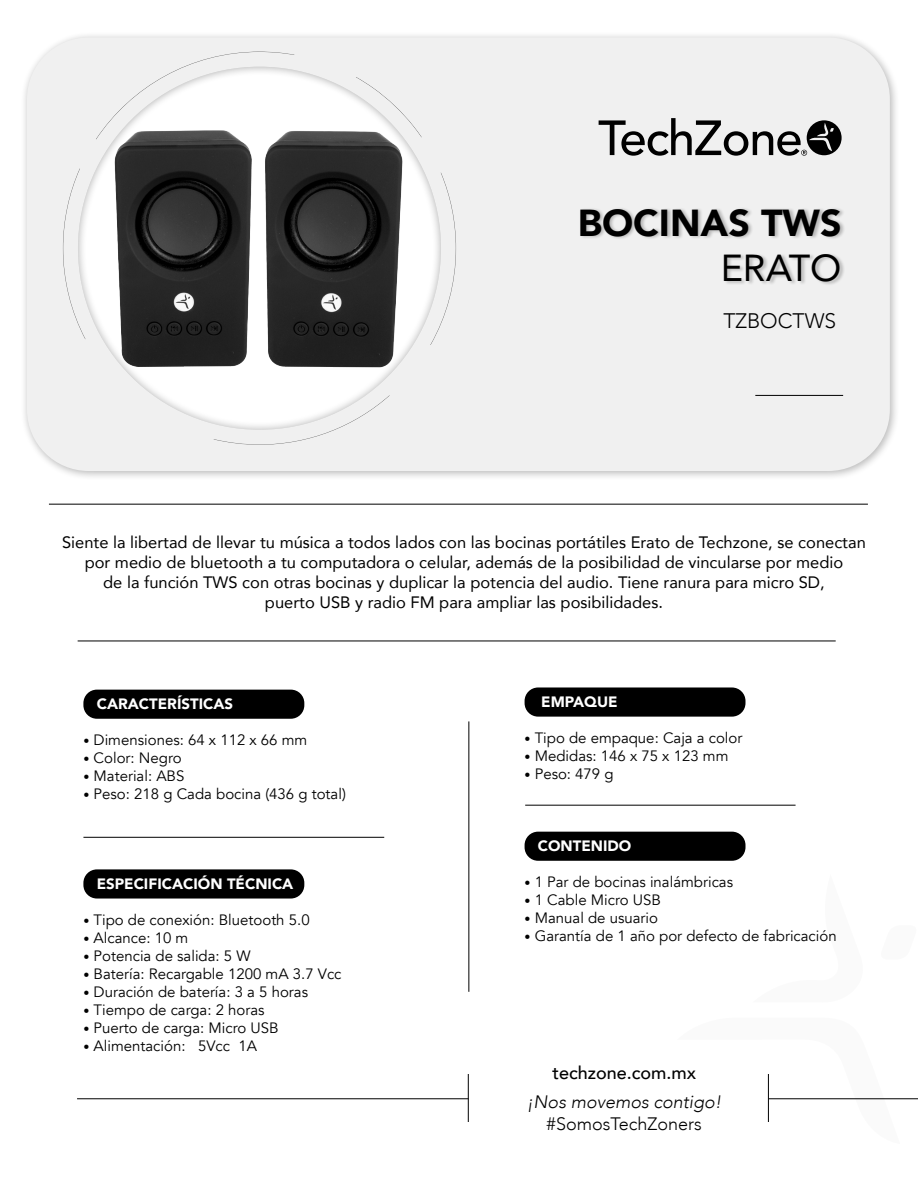
<style>
.page{position:relative;width:918px;height:1188px;background:#fff}
.page>*{position:absolute;margin:0;border:0;box-sizing:border-box;transform-origin:0 0}
.t1{font:900 37.5px "Avenir";color:#000}
.t2{font:37.5px "Avenir";color:#000}
.t3{font:300 21px "Avenir";color:#000}
.t4{font:italic 300 18px "Avenir";color:#000}
.t5{font:300 18px "Avenir";color:#000}
.t6{font:500 18px "Avenir";color:#000}
.t7{font:16.5px "Avenir";color:#000}
.t8{font:15px "Avenir";color:#000}
.t9{font:900 15px "Avenir";color:#fff}
.s1{font-size:12px}
</style>
<div class="page">
<div style="left:83px;top:869px;width:221px;height:30px;background:#000;border-radius:14px"></div>
<div style="left:83px;top:690px;width:221px;height:29px;background:#000;border-radius:14px"></div>
<div style="left:525px;top:687px;width:221px;height:30px;background:#000;border-radius:14px"></div>
<div style="left:525px;top:832px;width:221px;height:29px;background:#000;border-radius:14px"></div>
<div style="left:20px;top:31px;width:879px;height:450px;background:#000;opacity:.28"></div>
<div style="left:27px;top:38px;width:863px;height:433px;background:#f0f0f0;border-radius:62px"></div>
<svg style="left:599px;top:118px;width:243px;height:38px"></svg>
<hr style="left:468px;top:1074px;width:1px;height:48px;background:#000">
<div style="left:78px;top:66px;width:364px;height:365px;background:#000;opacity:.37"></div>
<div style="left:580px;top:207px;width:266px;height:79px;background:#000;opacity:.23"></div>
<hr style="left:77px;top:1099px;width:391px;height:1px;background:#000">
<hr style="left:525px;top:805px;width:271px;height:1px;background:#000">
<hr style="left:755px;top:395px;width:88px;height:1px;background:#000">
<hr style="left:83px;top:837px;width:301px;height:1px;background:#000">
<hr style="left:49px;top:504px;width:819px;height:1px;background:#000">
<hr style="left:78px;top:641px;width:758px;height:1px;background:#000">
<div style="left:213px;top:395px;width:178px;height:51px;background:#000;opacity:.37"></div>
<div style="left:96px;top:51px;width:199px;height:90px;background:#000;opacity:.37"></div>
<div style="left:354px;top:77px;width:69px;height:63px;background:#f0f0f0"></div>
<div style="left:429px;top:171px;width:28px;height:176px;background:#000;opacity:.37"></div>
<div style="left:63px;top:168px;width:25px;height:174px;background:#000;opacity:.37"></div>
<hr style="left:469px;top:721px;width:1px;height:271px;background:#000">
<svg style="left:767px;top:1074px;width:151px;height:48px"></svg>
<img style="left:108px;top:105px;width:301px;height:299px">
<p class="t1" style="left:578px;top:191px;width:265px">BOCINAS TWS</p>
<p class="t2" style="left:721px;top:238px;width:122px">ERATO</p>
<p class="t3" style="left:723px;top:308px;width:114px">TZBOCTWS</p>
<p class="t7" style="left:62px;top:529px;width:805px">Siente la libertad de llevar tu música a todos lados con las bocinas portátiles Erato de Techzone, se conectan</p>
<p class="t7" style="left:85px;top:549px;width:760px">por medio de bluetooth a tu computadora o celular, además de la posibilidad de vincularse por medio</p>
<p class="t7" style="left:103px;top:569px;width:723px">de la función TWS con otras bocinas y duplicar la potencia del audio. Tiene ranura para micro SD,</p>
<p class="t7" style="left:265px;top:589px;width:399px">puerto USB y radio FM para ampliar las posibilidades.</p>
<p class="t9" style="left:97px;top:691px;width:138px">CARACTERÍSTICAS</p>
<p class="t8" style="left:83px;top:731px;width:225px"><span class="s1">•</span> Dimensiones: 64 x 112 x 66 mm</p>
<p class="t8" style="left:83px;top:749px;width:100px"><span class="s1">•</span> Color: Negro</p>
<p class="t8" style="left:83px;top:767px;width:103px"><span class="s1">•</span> Material: ABS</p>
<p class="t8" style="left:83px;top:785px;width:264px"><span class="s1">•</span> Peso: 218 g Cada bocina (436 g total)</p>
<p class="t9" style="left:97px;top:871px;width:198px">ESPECIFICACIÓN TÉCNICA</p>
<p class="t8" style="left:83px;top:911px;width:228px"><span class="s1">•</span> Tipo de conexión: Bluetooth 5.0</p>
<p class="t8" style="left:83px;top:929px;width:106px"><span class="s1">•</span> Alcance: 10 m</p>
<p class="t8" style="left:83px;top:947px;width:169px"><span class="s1">•</span> Potencia de salida: 5 W</p>
<p class="t8" style="left:83px;top:965px;width:260px"><span class="s1">•</span> Batería: Recargable 1200 mA 3.7 Vcc</p>
<p class="t8" style="left:83px;top:983px;width:226px"><span class="s1">•</span> Duración de batería: 3 a 5 horas</p>
<p class="t8" style="left:83px;top:1001px;width:183px"><span class="s1">•</span> Tiempo de carga: 2 horas</p>
<p class="t8" style="left:83px;top:1019px;width:197px"><span class="s1">•</span> Puerto de carga: Micro USB</p>
<p class="t8" style="left:83px;top:1037px;width:175px"><span class="s1">•</span> Alimentación: 5Vcc 1A</p>
<p class="t9" style="left:541px;top:689px;width:78px">EMPAQUE</p>
<p class="t8" style="left:525px;top:729px;width:219px"><span class="s1">•</span> Tipo de empaque: Caja a color</p>
<p class="t8" style="left:525px;top:747px;width:205px"><span class="s1">•</span> Medidas: 146 x 75 x 123 mm</p>
<p class="t8" style="left:525px;top:765px;width:91px"><span class="s1">•</span> Peso: 479 g</p>
<p class="t9" style="left:538px;top:833px;width:95px">CONTENIDO</p>
<p class="t8" style="left:525px;top:873px;width:210px"><span class="s1">•</span> 1 Par de bocinas inalámbricas</p>
<p class="t8" style="left:525px;top:891px;width:138px"><span class="s1">•</span> 1 Cable Micro USB</p>
<p class="t8" style="left:525px;top:909px;width:135px"><span class="s1">•</span> Manual de usuario</p>
<p class="t8" style="left:525px;top:927px;width:314px"><span class="s1">•</span> Garantía de 1 año por defecto de fabricación</p>
<p class="t6" style="left:552px;top:1057px;width:145px">techzone.com.mx</p>
<p class="t4" style="left:527px;top:1091px;width:196px">¡Nos movemos contigo!</p>
<p class="t5" style="left:547px;top:1113px;width:157px">#SomosTechZoners</p>
</div>
